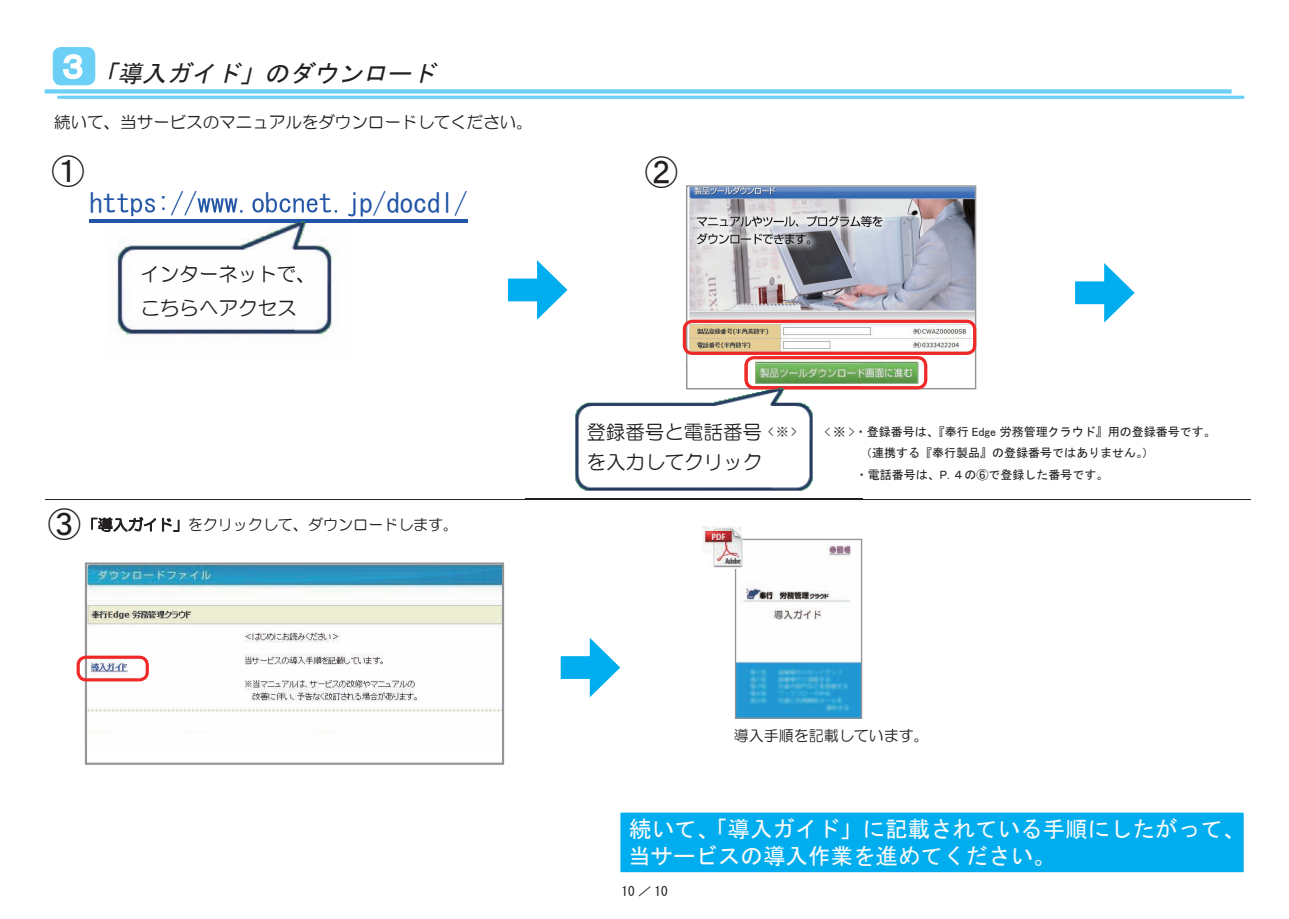
<style>
.page{position:relative;width:1289px;height:919px;background:#fff}
.page>*{position:absolute;margin:0;border:0;box-sizing:border-box;transform-origin:0 0}
.t1{font:33px "MS Gothic";color:#231f20}
.t2{font:33px "MS Gothic";color:#fff}
.t3{font:27px "MS Gothic";color:#2155a5}
.t4{font:italic 23.85px "MS Gothic";color:#231f20}
.t5{font:22.5px/27.5px "MS Gothic";color:#fafafa}
.t6{font:19.5px/29.7px "HG Maru Gothic MPRO";color:#231f20}
.t7{font:16.5px "HG Maru Gothic MPRO";color:#231f20}
.t8{font:15px "HG Maru Gothic MPRO";color:#231f20}
.t9{font:13.2px "MS Gothic";color:#231f20}
.t10{font:12px "MS Gothic";color:#231f20}
.s1{font-family:"MS Gothic";font-size:33px}
.s2{font-size:12px}
.s3{font-family:"MS P Gothic"}
</style>
<div class="page">
<svg style="left:45px;top:89px;width:1186px;height:4px;background:#75d2f6"></svg>
<hr style="left:57px;top:96px;width:1187px;height:3px;background:#6bcff6">
<svg style="left:560px;top:638px;width:60px;height:59px"></svg>
<svg style="left:91px;top:517px;width:65px;height:15px"></svg>
<svg style="left:162px;top:517px;width:18px;height:15px"></svg>
<svg style="left:508px;top:260px;width:59px;height:60px"></svg>
<hr style="left:45px;top:499px;width:1205px;height:1px;background:#231f20">
<img style="left:88px;top:565px;width:413px;height:147px">
<div style="left:85px;top:562px;width:419px;height:202px;border:2px solid #939598"></div>
<div style="left:620px;top:812px;width:623px;height:60px;background:#00aeef;border:3px solid #00aeef"></div>
<hr style="left:89px;top:219px;width:378px;height:4px;background:#2155a5">
<img style="left:686px;top:185px;width:290px;height:204px">
<div style="left:682px;top:319px;width:294px;height:36px;border:3px solid #ee2928;border-radius:8px"></div>
<img style="left:755px;top:355px;width:165px;height:1px">
<svg style="left:744px;top:356px;width:183px;height:33px;background:#bc9b7c"></svg>
<img style="left:526px;top:389px;width:336px;height:110px">
<img style="left:686px;top:363px;width:58px;height:26px">
<img style="left:744px;top:363px;width:118px;height:26px">
<img style="left:115px;top:216px;width:236px;height:124px">
<img style="left:115px;top:219px;width:236px;height:4px">
<img style="left:108px;top:202px;width:243px;height:14px">
<img style="left:736px;top:540px;width:124px;height:176px">
<div style="left:734px;top:538px;width:128px;height:180px;border:1px solid #939598"></div>
<img style="left:702px;top:526px;width:40px;height:42px">
<svg style="left:1075px;top:263px;width:59px;height:59px"></svg>
<div style="left:53px;top:47px;width:42px;height:38px;background:#6bcff6;border-radius:9px"></div>
<svg style="left:63px;top:54px;width:20px;height:26px"></svg>
<div style="left:77px;top:655px;width:72px;height:26px;border:3px solid #ee2928;border-radius:8px"></div>
<h1 class="t2" style="left:56px;top:50px;width:34px">３</h1>
<h3 class="t4" style="left:43px;top:62px;width:399px">　　 「導入ガイド」のダウンロード</h3>
<h3 class="t7" style="left:54px;top:113px;width:480px">続いて、当サービスのマニュアルをダウンロードしてください。</h3>
<h1 class="t1" style="left:51px;top:154px;width:34px">①</h1>
<h2 class="t3" style="left:89px;top:189px;width:379px">https://www.obcnet.jp/docdl/</h2>
<h3 class="t6" style="left:140px;top:258px;width:177px;line-height:33.2px">インターネットで、こちらへアクセス</h3>
<p class="t8" style="left:48px;top:517px;width:412px"><span class="s1">③</span>「導入ガイド」をクリックして、ダウンロードします。</p>
<h1 class="t1" style="left:645px;top:155px;width:34px">②</h1>
<h3 class="t6" style="left:586px;top:417px;width:211px">登録番号と電話番号 <span class="s2">&lt; ※ &gt;</span>を入力してクリック</h3>
<p class="t10" style="left:824px;top:425px;width:392px"><span class="s3">&lt;</span> ※ <span class="s3">&gt;</span>・登録番号は、『奉行 <span class="s3">Edge</span> 労務管理クラウド』用の登録番号です。</p>
<p class="t10" style="left:860px;top:447px;width:295px">（連携する『奉行製品』の登録番号ではありません。）</p>
<p class="t10" style="left:855px;top:468px;width:254px">・電話番号は、<span class="s3">P.</span> ４の⑥で登録した番号です。</p>
<p class="t8" style="left:734px;top:727px;width:196px">導入手順を記載しています。</p>
<h3 class="t5" style="left:628px;top:814px;width:619px">続いて、「導入ガイド」に記載されている手順にしたがって、当サービスの導入作業を進めてください。</h3>
<p class="t9" style="left:621px;top:884px;width:48px">10 ／ 10</p>
</div>
